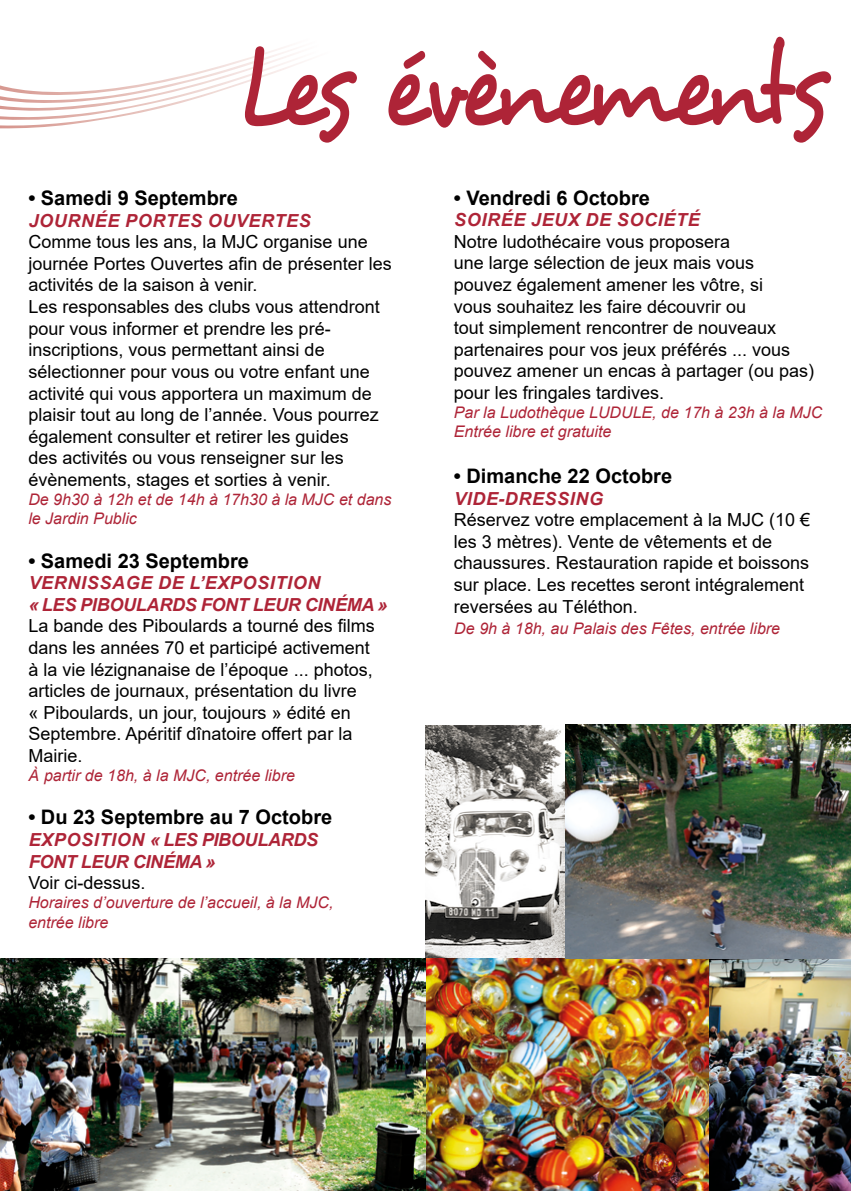
<style>
.page{position:relative;width:851px;height:1191px;background:#fff}
.page>*{position:absolute;margin:0;border:0;box-sizing:border-box;transform-origin:0 0}
.t1{font:115.2px "Desyrel";letter-spacing:-.095em;color:#ae2437;scale:.83 1}
.t2{font:700 20px "Arial";color:#000}
.t3{font:18px/21.6px "Arial";color:#000}
.t4{font:italic 700 18px/21.6px "Arial";letter-spacing:-.015em;color:#ae2437}
.t5{font:italic 700 18px "Arial";letter-spacing:.035em;color:#ae2437}
.t6{font:italic 16px/19.2px "Arial";color:#ae2437}
</style>
<div class="page">
<hr style="left:850px;top:0;width:1px;height:1191px;background:#ae2437">
<svg style="left:0;top:47px;width:305px;height:81px"></svg>
<img style="left:425px;top:725px;width:425px;height:233px">
<img style="left:0;top:958px;width:850px;height:233px">
<h1 class="t1" style="left:236px;top:16px;width:711px">Les évènements</h1>
<p class="t2" style="left:28px;top:184px;width:211px">• Samedi 9 Septembre</p>
<p class="t5" style="left:29px;top:208px;width:284px">JOURNÉE PORTES OUVERTES</p>
<p class="t3" style="left:28px;top:231px;width:365px">Comme tous les ans, la MJC organise une journée Portes Ouvertes afin de présenter les activités de la saison à venir.<br>Les responsables des clubs vous attendront pour vous informer et prendre les pré&shy;inscriptions, vous permettant ainsi de sélectionner pour vous ou votre enfant une activité qui vous apportera un maximum de plaisir tout au long de l’année. Vous pourrez également consulter et retirer les guides<br>des activités ou vous renseigner sur les évènements, stages et sorties à venir.</p>
<p class="t6" style="left:28px;top:490px;width:364px">De 9h30 à 12h et de 14h à 17h30 à la MJC et dans le Jardin Public</p>
<p class="t2" style="left:28px;top:546px;width:222px">• Samedi 23 Septembre</p>
<p class="t4" style="left:28px;top:572px;width:360px">VERNISSAGE DE L’EXPOSITION<br>« LES PIBOULARDS FONT LEUR CINÉMA »</p>
<p class="t3" style="left:28px;top:615px;width:348px">La bande des Piboulards a tourné des films dans les années 70 et participé activement à la vie lézignanaise de l’époque ... photos, articles de journaux, présentation du livre<br>« Piboulards, un jour, toujours » édité en Septembre. Apéritif dînatoire offert par la Mairie.</p>
<p class="t6" style="left:29px;top:766px;width:268px">À partir de 18h, à la MJC, entrée libre</p>
<p class="t2" style="left:28px;top:803px;width:305px">• Du 23 Septembre au 7 Octobre</p>
<p class="t4" style="left:29px;top:829px;width:291px">EXPOSITION « LES PIBOULARDS<br>FONT LEUR CINÉMA »</p>
<p class="t3" style="left:28px;top:872px;width:119px">Voir ci-dessus.</p>
<p class="t6" style="left:28px;top:893px;width:306px">Horaires d’ouverture de l’accueil, à la MJC, entrée libre</p>
<p class="t2" style="left:454px;top:183px;width:197px">• Vendredi 6 Octobre</p>
<p class="t5" style="left:454px;top:208px;width:247px">SOIRÉE JEUX DE SOCIÉTÉ</p>
<p class="t3" style="left:454px;top:230px;width:362px">Notre ludothécaire vous proposera<br>une large sélection de jeux mais vous pouvez également amener les vôtre, si<br>vous souhaitez les faire découvrir ou<br>tout simplement rencontrer de nouveaux partenaires pour vos jeux préférés ... vous pouvez amener un encas à partager (ou pas) pour les fringales tardives.</p>
<p class="t6" style="left:454px;top:403px;width:370px">Par la Ludothèque LUDULE, de 17h à 23h à la MJC<br>Entrée libre et gratuite</p>
<p class="t2" style="left:454px;top:462px;width:220px">• Dimanche 22 Octobre</p>
<p class="t5" style="left:454px;top:486px;width:150px">VIDE-DRESSING</p>
<p class="t3" style="left:454px;top:509px;width:358px">Réservez votre emplacement à la MJC (10 € les 3 mètres). Vente de vêtements et de chaussures. Restauration rapide et boissons sur place. Les recettes seront intégralement reversées au Téléthon.</p>
<p class="t6" style="left:454px;top:619px;width:327px">De 9h à 18h, au Palais des Fêtes, entrée libre</p>
</div>
